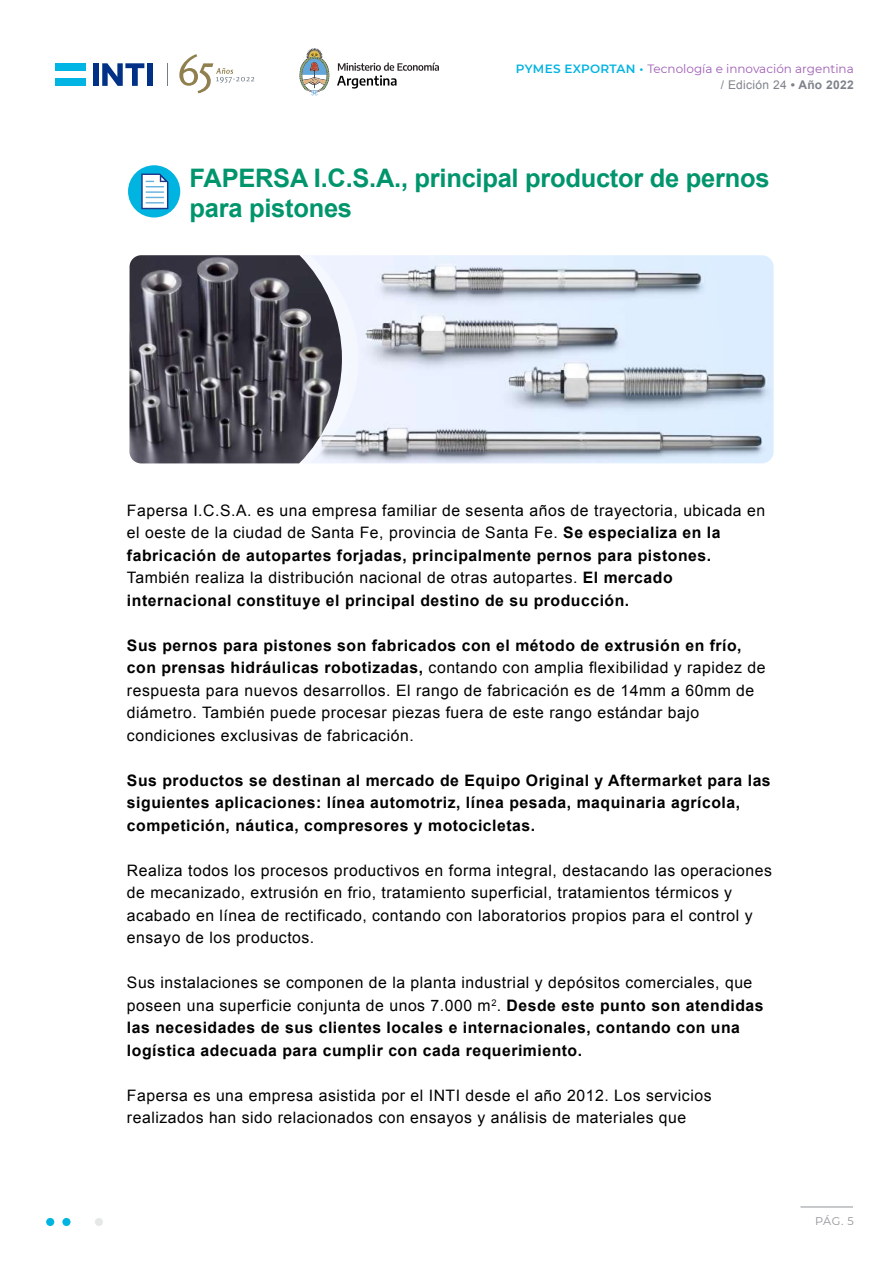
<style>
.page{position:relative;width:893px;height:1263px;background:#fff}
.page>*{position:absolute;margin:0;border:0;box-sizing:border-box;transform-origin:0 0}
.t1{font:700 25.5px/30.2px "Arial";letter-spacing:-.01em;color:#00956c}
.t2{font:15.75px/22.5px "Arial";letter-spacing:.035em;color:#000}
.t3{font:700 15.75px/22.5px "Arial";letter-spacing:.035em;color:#000}
.t4{font:12px "Montserrat";color:#9f5eb4}
.t5{font:12px "Arial";letter-spacing:.025em;color:#7f828b}
.t6{font:11.25px "Montserrat";color:#919395}
.s1{font-weight:600;color:#00b4e1}
.s2{font-weight:700}
.s3{font-weight:400}
</style>
<div class="page">
<div style="left:46px;top:1218px;width:8px;height:8px;background:#00b4e1;border-radius:50%"></div>
<div style="left:95px;top:1218px;width:8px;height:8px;background:#e6e8e8;border-radius:50%"></div>
<div style="left:62px;top:1218px;width:9px;height:8px;background:#00b4e1;border-radius:50%"></div>
<hr style="left:800px;top:1207px;width:53px;height:1px;background:#919395">
<div style="left:128px;top:165px;width:52px;height:52px;background:#00b4e1;border-radius:50%"></div>
<svg style="left:141px;top:174px;width:27px;height:35px"></svg>
<img style="left:359px;top:255px;width:415px;height:208px">
<svg style="left:342px;top:255px;width:17px;height:208px;fill:#eef2fe"></svg>
<img style="left:130px;top:255px;width:212px;height:208px">
<div style="left:55px;top:63px;width:30px;height:8px;background:#00b4e3"></div>
<div style="left:55px;top:78px;width:30px;height:8px;background:#00b4e3"></div>
<div style="left:93px;top:63px;width:5px;height:23px;background:#003186"></div>
<svg style="left:102px;top:63px;width:42px;height:23px"></svg>
<div style="left:147px;top:63px;width:6px;height:23px;background:#003186"></div>
<svg style="left:179px;top:54px;width:75px;height:39px"></svg>
<svg style="left:299px;top:48px;width:30px;height:48px"></svg>
<svg style="left:337px;top:63px;width:102px;height:26px"></svg>
<p class="t4" style="left:516px;top:60px;width:339px"><span class="s1">PYMES EXPORTAN •</span> Tecnología e innovación argentina</p>
<p class="t5" style="left:721px;top:77px;width:135px">/ Edición 24 <span class="s2">• Año 2022</span></p>
<h1 class="t1" style="left:190px;top:164px;width:581px">FAPERSA I.C.S.A., principal productor de pernos para pistones</h1>
<p class="t2" style="left:127px;top:499px;width:640px">Fapersa I.C.S.A. es una empresa familiar de sesenta años de trayectoria, ubicada en el oeste de la ciudad de Santa Fe, provincia de Santa Fe. <span class="s2">Se especializa en la fabricación de autopartes forjadas, principalmente pernos para pistones.<br></span>También realiza la distribución nacional de otras autopartes. <span class="s2">El mercado internacional constituye el principal destino de su producción.</span></p>
<p class="t2" style="left:127px;top:634px;width:640px"><span class="s2">Sus pernos para pistones son fabricados con el método de extrusión en frío, con prensas hidráulicas robotizadas,</span> contando con amplia flexibilidad y rapidez de respuesta para nuevos desarrollos. El rango de fabricación es de 14mm a 60mm de diámetro. También puede procesar piezas fuera de este rango estándar bajo condiciones exclusivas de fabricación.</p>
<p class="t3" style="left:127px;top:770px;width:645px">Sus productos se destinan al mercado de Equipo Original y Aftermarket para las siguientes aplicaciones: línea automotriz, línea pesada, maquinaria agrícola, competición, náutica, compresores y motocicletas.</p>
<p class="t2" style="left:127px;top:859px;width:646px">Realiza todos los procesos productivos en forma integral, destacando las operaciones de mecanizado, extrusión en frio, tratamiento superficial, tratamientos térmicos y acabado en línea de rectificado, contando con laboratorios propios para el control y ensayo de los productos.</p>
<p class="t3" style="left:127px;top:972px;width:638px"><span class="s3">Sus instalaciones se componen de la planta industrial y depósitos comerciales, que poseen una superficie conjunta de unos 7.000 m</span><sup>2</sup><span class="s3">.</span> Desde este punto son atendidas las necesidades de sus clientes locales e internacionales, contando con una logística adecuada para cumplir con cada requerimiento.</p>
<p class="t2" style="left:127px;top:1084px;width:586px">Fapersa es una empresa asistida por el INTI desde el año 2012. Los servicios realizados han sido relacionados con ensayos y análisis de materiales que</p>
<p class="t6" style="left:815px;top:1213px;width:40px">PÁG. 5</p>
</div>
